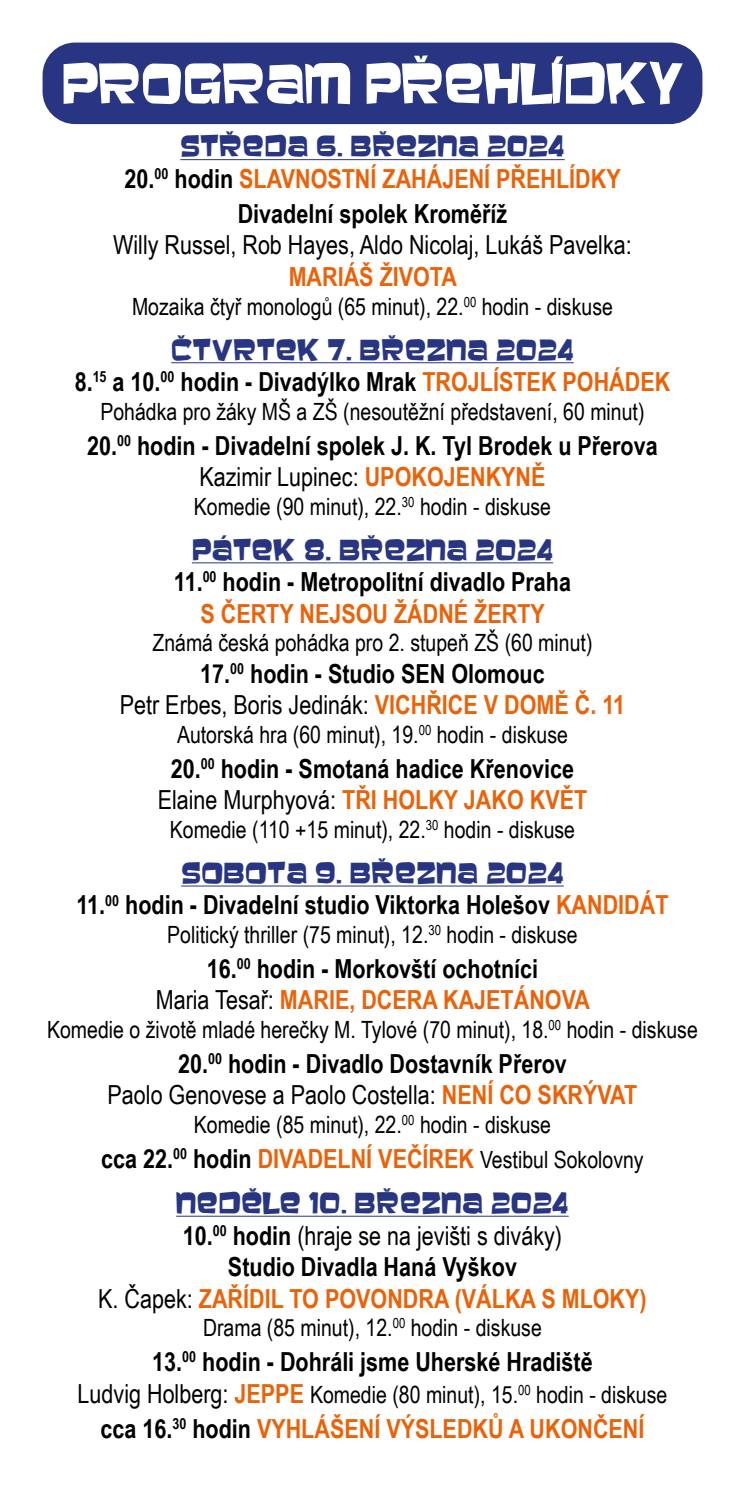
<style>
.page{position:relative;width:745px;height:1489px;background:#fff}
.page>*{position:absolute;margin:0;border:0;box-sizing:border-box;transform-origin:0 0}
.t1{font:50px "Baveuse";letter-spacing:-.03em;color:#fff}
.t2{font:700 26.25px/31.5px "Arial Narrow";color:#000;text-align:center}
.t3{font:26.25px/31.5px "Arial Narrow";color:#000;text-align:center}
.t4{font:26.25px "Baveuse";color:#283583}
.t5{font:700 26.25px "Arial Narrow";color:#eb6209}
.t6{font:23.75px/35px "Arial Narrow";color:#000;text-align:center}
.s1{color:#eb6209}
.s2{font-weight:400}
.s3{font-weight:700;font-size:26.25px}
.s4{font-weight:700;font-size:26.25px;color:#eb6209}
.s5{font-weight:700}
.s6{font-weight:700;color:#eb6209}
.s7{font-size:26.25px}
.s8{color:#000}
</style>
<div class="page">
<div style="left:45px;top:45px;width:654px;height:77px;background:#283583;border-radius:30px"></div>
<div style="left:43px;top:43px;width:659px;height:81px;border:5px solid #283583;border-radius:30px"></div>
<hr style="left:180px;top:159px;width:384px;height:1px;background:#283583">
<hr style="left:171px;top:362px;width:402px;height:1px;background:#283583">
<hr style="left:192px;top:562px;width:360px;height:1px;background:#283583">
<hr style="left:181px;top:885px;width:382px;height:1px;background:#283583">
<hr style="left:176px;top:1215px;width:392px;height:1px;background:#283583">
<h1 class="t1" style="left:61px;top:54px;width:624px">PROGRAM PŘEHLÍDKY</h1>
<p class="t4" style="left:180px;top:131px;width:385px">STŘEDA 6. BŘEZNA 2024</p>
<p class="t2" style="left:124px;top:160px;width:497px;line-height:35px">20.<sup>00</sup> hodin <span class="s1">SLAVNOSTNÍ ZAHÁJENÍ PŘEHLÍDKY<br></span>Divadelní spolek Kroměříž</p>
<p class="t3" style="left:113px;top:228px;width:520px">Willy Russel, Rob Hayes, Aldo Nicolaj, Lukáš Pavelka:</p>
<p class="t5" style="left:288px;top:257px;width:170px">MARIÁŠ ŽIVOTA</p>
<p class="t6" style="left:132px;top:288px;width:482px">Mozaika čtyř monologů (65 minut), 22.<sup>00</sup> hodin - diskuse</p>
<p class="t4" style="left:171px;top:334px;width:404px">ČTVRTEK 7. BŘEZNA 2024</p>
<p class="t2" style="left:75px;top:365px;width:596px">8.<sup>15</sup> a 10.<sup>00</sup> hodin - Divadýlko Mrak <span class="s1">TROJLÍSTEK POHÁDEK</span></p>
<p class="t6" style="left:100px;top:393px;width:545px">Pohádka pro žáky MŠ a ZŠ (nesoutěžní představení, 60 minut)</p>
<p class="t2" style="left:87px;top:428px;width:571px">20.<sup>00</sup> hodin - Divadelní spolek J. K. Tyl Brodek u Přerova<br><span class="s2">Kazimir Lupinec:</span> <span class="s1">UPOKOJENKYNĚ</span></p>
<p class="t6" style="left:194px;top:488px;width:358px">Komedie (90 minut), 22.<sup>30</sup> hodin - diskuse</p>
<p class="t4" style="left:192px;top:534px;width:362px">PÁTEK 8. BŘEZNA 2024</p>
<p class="t2" style="left:174px;top:565px;width:398px">11.<sup>00</sup> hodin - Metropolitní divadlo Praha<br><span class="s1">S ČERTY NEJSOU ŽÁDNÉ ŽERTY</span></p>
<p class="t6" style="left:152px;top:624px;width:441px">Známá česká pohádka pro 2. stupeň ZŠ (60 minut)</p>
<p class="t2" style="left:120px;top:656px;width:506px">17.<sup>00</sup> hodin - Studio SEN Olomouc<br><span class="s2">Petr Erbes, Boris Jedinák:</span> <span class="s1">VICHŘICE V DOMĚ Č. 11</span></p>
<p class="t6" style="left:177px;top:716px;width:392px">Autorská hra (60 minut), 19.<sup>00</sup> hodin - diskuse</p>
<p class="t2" style="left:158px;top:751px;width:431px">20.<sup>00</sup> hodin - Smotaná hadice Křenovice<br><span class="s2">Elaine Murphyová:</span> <span class="s1">TŘI HOLKY JAKO KVĚT</span></p>
<p class="t6" style="left:170px;top:811px;width:406px">Komedie (110 +15 minut), 22.<sup>30</sup> hodin - diskuse</p>
<p class="t4" style="left:181px;top:857px;width:384px">SOBOTA 9. BŘEZNA 2024</p>
<p class="t2" style="left:76px;top:888px;width:593px">11.<sup>00</sup> hodin - Divadelní studio Viktorka Holešov <span class="s1">KANDIDÁT</span></p>
<p class="t6" style="left:167px;top:916px;width:411px">Politický thriller (75 minut), 12.<sup>30</sup> hodin - diskuse</p>
<p class="t2" style="left:156px;top:951px;width:435px">16.<sup>00</sup> hodin - Morkovští ochotníci<br><span class="s2">Maria Tesař:</span> <span class="s1">MARIE, DCERA KAJETÁNOVA</span></p>
<p class="t6" style="left:47px;top:1011px;width:651px">Komedie o životě mladé herečky M. Tylové (70 minut), 18.<sup>00</sup> hodin - diskuse</p>
<p class="t2" style="left:107px;top:1046px;width:531px">20.<sup>00</sup> hodin - Divadlo Dostavník Přerov<br><span class="s2">Paolo Genovese a Paolo Costella:</span> <span class="s1">NENÍ CO SKRÝVAT</span></p>
<p class="t6" style="left:101px;top:1106px;width:543px">Komedie (85 minut), 22.<sup>00</sup> hodin - diskuse<br><span class="s3">cca 22.</span><sup>00</sup> <span class="s3">hodin</span> <span class="s4">DIVADELNÍ VEČÍREK</span> Vestibul Sokolovny</p>
<p class="t4" style="left:176px;top:1187px;width:394px">NEDĚLE 10. BŘEZNA 2024</p>
<p class="t3" style="left:98px;top:1218px;width:549px"><span class="s5">10.</span><sup>00</sup> <span class="s5">hodin</span> (hraje se na jevišti s diváky)<br><span class="s5">Studio Divadla Haná Vyškov<br></span>K. Čapek: <span class="s6">ZAŘÍDIL TO POVONDRA (VÁLKA S MLOKY)</span></p>
<p class="t6" style="left:203px;top:1309px;width:340px">Drama (85 minut), 12.<sup>00</sup> hodin - diskuse</p>
<p class="t2" style="left:152px;top:1344px;width:441px">13.<sup>00</sup> hodin - Dohráli jsme Uherské Hradiště</p>
<p class="t6" style="left:78px;top:1375px;width:591px"><span class="s7">Ludvig Holberg:</span> <span class="s4">JEPPE</span> Komedie (80 minut), 15.<sup>00</sup> hodin - diskuse</p>
<p class="t5" style="left:100px;top:1408px;width:545px"><span class="s8">cca 16.</span><sup>30</sup> <span class="s8">hodin</span> VYHLÁŠENÍ VÝSLEDKŮ A UKONČENÍ</p>
</div>
